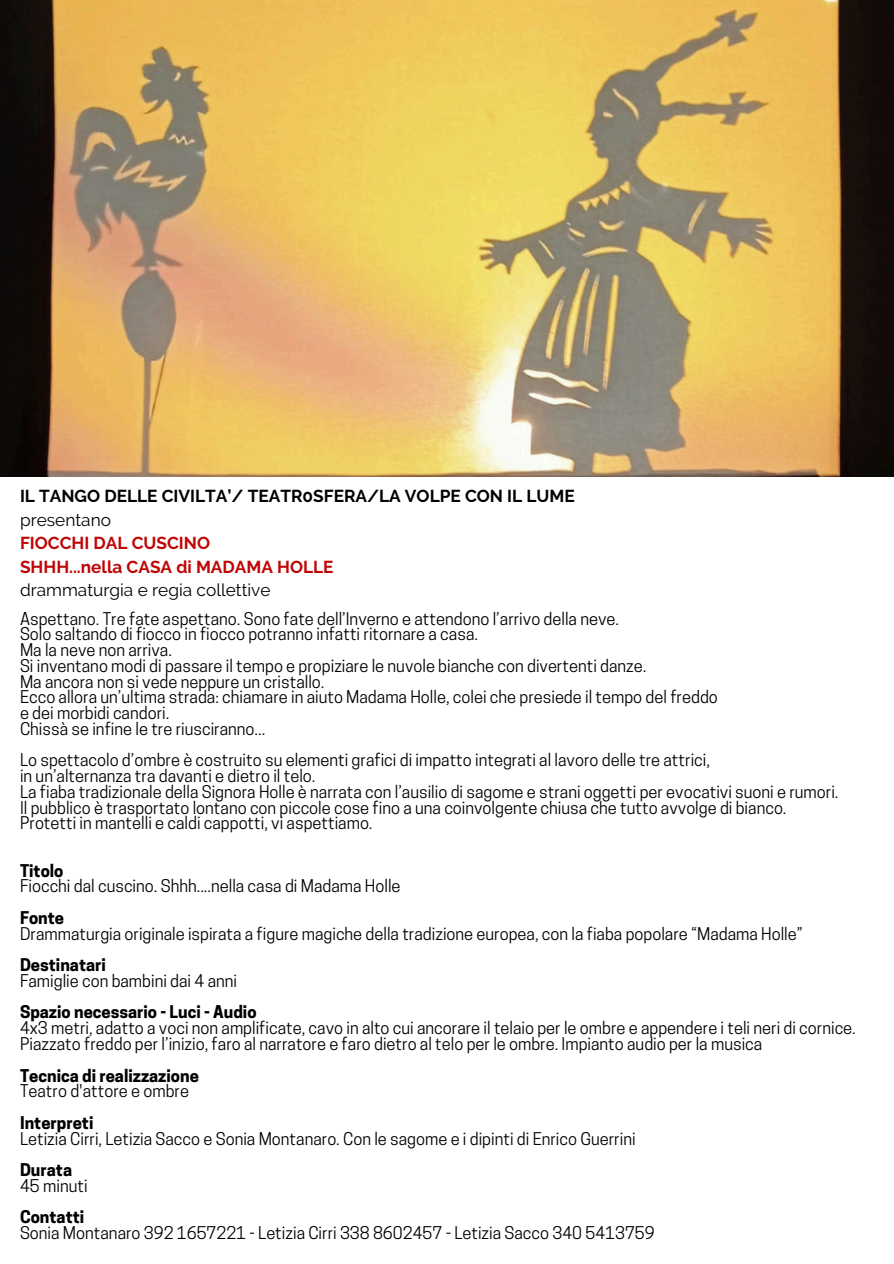
<style>
.page{position:relative;width:894px;height:1264px;background:#fff}
.page>*{position:absolute;margin:0;border:0;box-sizing:border-box;transform-origin:0 0}
.t1{font:700 17.25px "Raleway";color:#000}
.t2{font:700 17.25px "Raleway";color:#bf0505}
.t3{font:17.25px "Raleway";color:#000}
.t4{font:16.5px/15.8px "Cooper Hewitt";color:#000}
.t5{font:700 16.5px "Cooper Hewitt";color:#000}
</style>
<div class="page">
<img style="left:0;top:0;width:893px;height:476px">
<p class="t1" style="left:20px;top:485px;width:556px">IL TANGO DELLE CIVILTA’/ TEATR0SFERA/LA VOLPE CON IL LUME</p>
<p class="t3" style="left:20px;top:509px;width:92px">presentano</p>
<p class="t2" style="left:20px;top:533px;width:191px">FIOCCHI DAL CUSCINO</p>
<p class="t2" style="left:20px;top:556px;width:315px">SHHH...nella CASA di MADAMA HOLLE</p>
<p class="t3" style="left:20px;top:580px;width:252px">drammaturgia e regia collettive</p>
<p class="t4" style="left:20px;top:612px;width:699px">Aspettano. Tre fate aspettano. Sono fate dell’Inverno e attendono l’arrivo della neve.<br>Solo saltando di fiocco in fiocco potranno infatti ritornare a casa.<br>Ma la neve non arriva.<br>Si inventano modi di passare il tempo e propiziare le nuvole bianche con divertenti danze.<br>Ma ancora non si vede neppure un cristallo.<br>Ecco allora un’ultima strada: chiamare in aiuto Madama Holle, colei che presiede il tempo del freddo e dei morbidi candori.<br>Chissà se infine le tre riusciranno...</p>
<p class="t4" style="left:20px;top:754px;width:819px">Lo spettacolo d’ombre è costruito su elementi grafici di impatto integrati al lavoro delle tre attrici,<br>in un’alternanza tra davanti e dietro il telo.<br>La fiaba tradizionale della Signora Holle è narrata con l’ausilio di sagome e strani oggetti per evocativi suoni e rumori.<br>Il pubblico è trasportato lontano con piccole cose fino a una coinvolgente chiusa che tutto avvolge di bianco.<br>Protetti in mantelli e caldi cappotti, vi aspettiamo.</p>
<p class="t5" style="left:20px;top:864px;width:45px">Titolo</p>
<p class="t4" style="left:20px;top:880px;width:382px">Fiocchi dal cuscino. Shhh....nella casa di Madama Holle</p>
<p class="t5" style="left:20px;top:911px;width:46px">Fonte</p>
<p class="t4" style="left:20px;top:927px;width:784px">Drammaturgia originale ispirata a figure magiche della tradizione europea, con la fiaba popolare “Madama Holle”</p>
<p class="t5" style="left:20px;top:958px;width:87px">Destinatari</p>
<p class="t4" style="left:20px;top:974px;width:218px">Famiglie con bambini dai 4 anni</p>
<p class="t5" style="left:20px;top:1006px;width:238px">Spazio necessario - Luci - Audio</p>
<p class="t4" style="left:20px;top:1022px;width:837px">4x3 metri, adatto a voci non amplificate, cavo in alto cui ancorare il telaio per le ombre e appendere i teli neri di cornice.<br>Piazzato freddo per l’inizio, faro al narratore e faro dietro al telo per le ombre. Impianto audio per la musica</p>
<p class="t5" style="left:20px;top:1069px;width:180px">Tecnica di realizzazione</p>
<p class="t4" style="left:20px;top:1085px;width:170px">Teatro d'attore e ombre</p>
<p class="t5" style="left:20px;top:1116px;width:75px">Interpreti</p>
<p class="t4" style="left:20px;top:1132px;width:617px">Letizia Cirri, Letizia Sacco e Sonia Montanaro. Con le sagome e i dipinti di Enrico Guerrini</p>
<p class="t5" style="left:20px;top:1163px;width:54px">Durata</p>
<p class="t4" style="left:20px;top:1179px;width:69px">45 minuti</p>
<p class="t5" style="left:20px;top:1210px;width:66px">Contatti</p>
<p class="t4" style="left:20px;top:1226px;width:636px">Sonia Montanaro 392 1657221 - Letizia Cirri 338 8602457 - Letizia Sacco 340 5413759</p>
</div>
